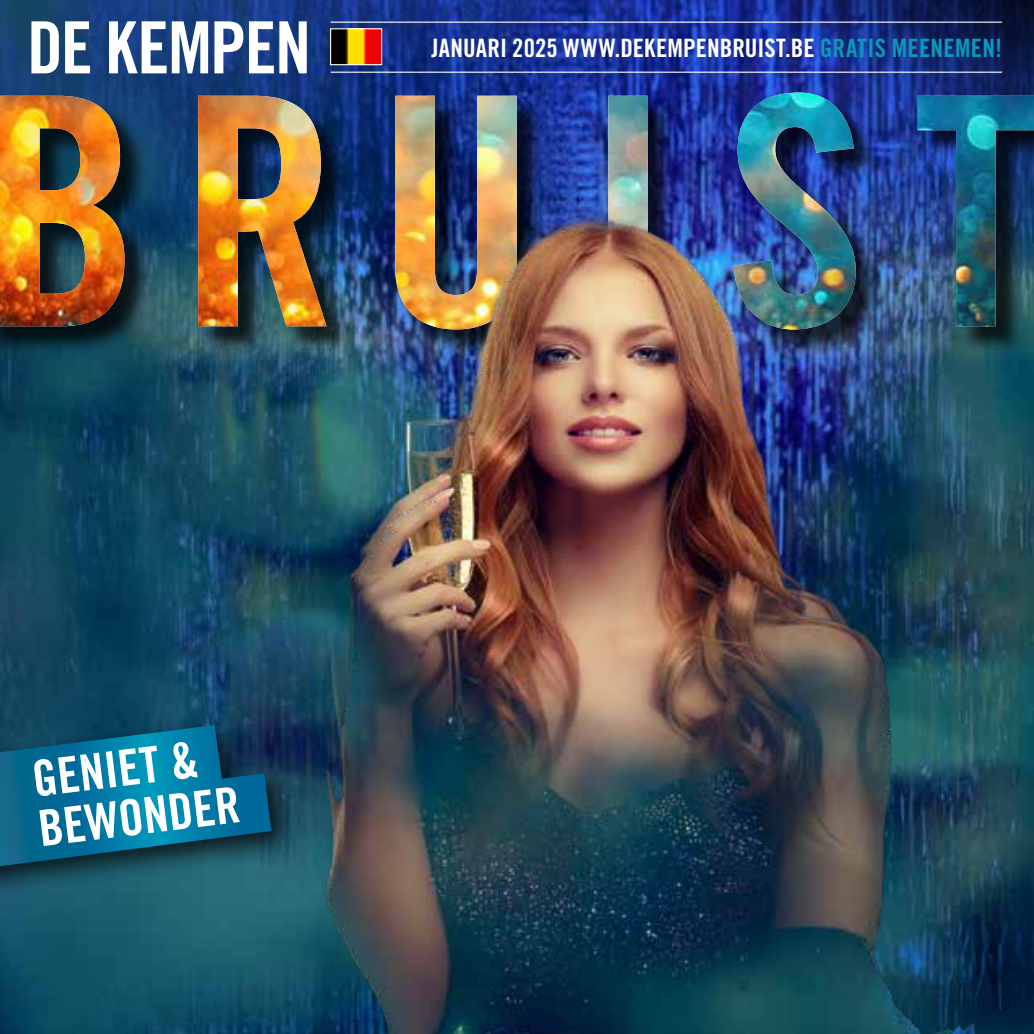
<style>
.page{position:relative;width:1034px;height:1034px;background:#fff}
.page>*{position:absolute;margin:0;border:0;box-sizing:border-box;transform-origin:0 0}
.t1{font:72px "Trade Gothic LT Std Bd Cn 20";letter-spacing:-.02em;color:#fff}
.t2{font:49.95px/49.9px "Trade Gothic LT Std Bd Cn 20";color:#fff}
.t3{font:25.2px "Trade Gothic LT Std Bd Cn 20";letter-spacing:.005em;color:#fff}
.s1{color:#0c98bb}
</style>
<div class="page">
<img style="left:0;top:0;width:692px;height:92px">
<svg style="left:692px;top:0;width:341px;height:92px;background:#172b80"></svg>
<svg style="left:827px;top:90px;width:50px;height:2px"></svg>
<img style="left:0;top:92px;width:1033px;height:93px">
<img style="left:0;top:185px;width:1033px;height:848px">
<div style="left:0;top:714px;width:301px;height:189px;background:#000;opacity:.75"></div>
<svg style="left:0;top:725px;width:271px;height:141px;background:#06678b"></svg>
<hr style="left:330px;top:22px;width:671px;height:1px;background:#fff">
<hr style="left:330px;top:72px;width:671px;height:1px;background:#fff">
<img style="left:332px;top:30px;width:48px;height:33px">
<div style="left:330px;top:28px;width:52px;height:37px;border:1px solid #fff"></div>
<h1 class="t1" style="left:27px;top:4px;width:285px">DE KEMPEN</h1>
<p class="t3" style="left:431px;top:33px;width:572px">JANUARI 2025 WWW.DEKEMPENBRUIST.BE <span class="s1">GRATIS MEENEMEN!</span></p>
<h2 class="t2" style="left:29px;top:753px;width:204px;rotate:-7deg">GENIET &amp;<br>BEWONDER</h2>
</div>
